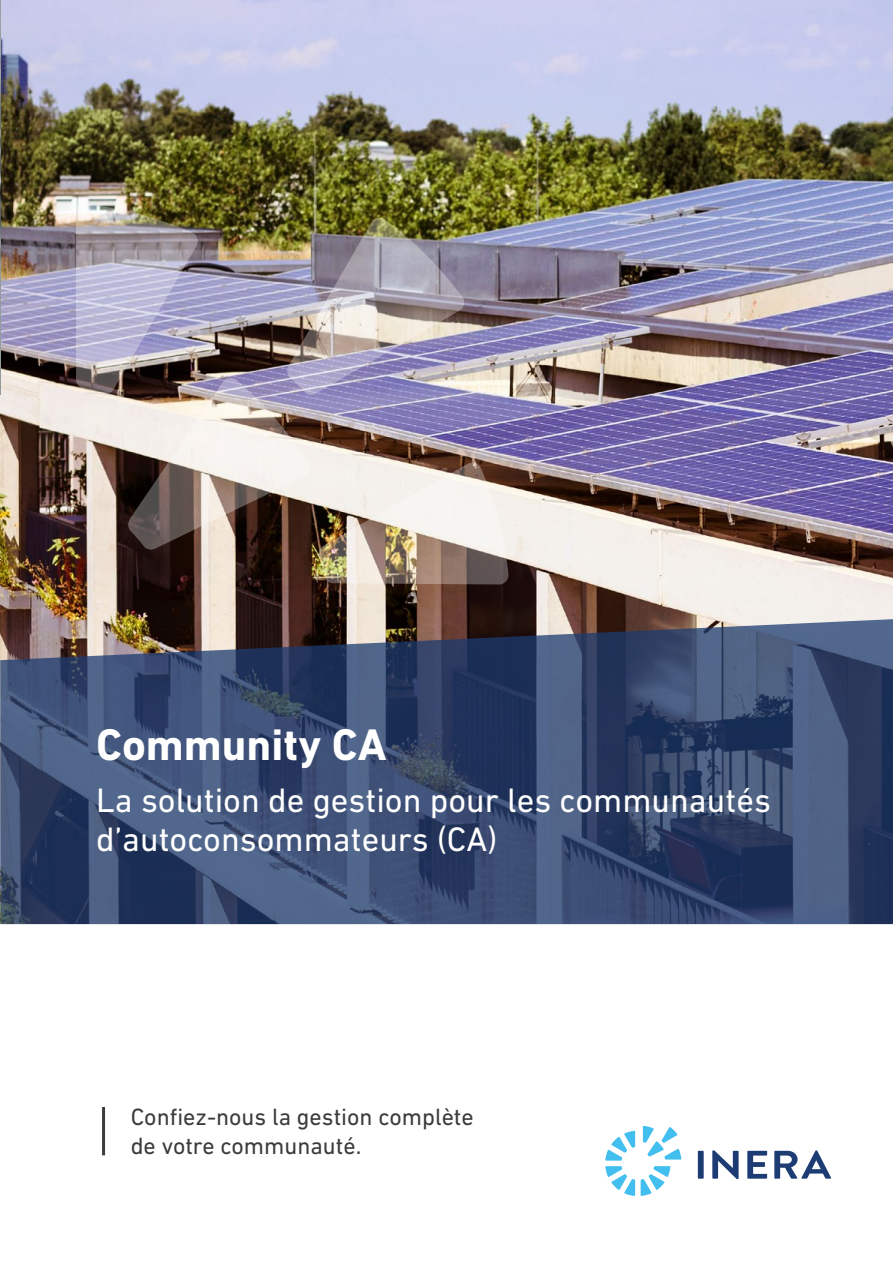
<style>
.page{position:relative;width:893px;height:1263px;background:#fff}
.page>*{position:absolute;margin:0;border:0;box-sizing:border-box;transform-origin:0 0}
.t1{font:700 45px "DIN Next LT Pro";color:#fff}
.t2{font:34.5px/39px "DIN Next LT Pro";color:#fff}
.t3{font:24px/28.8px "DIN Next LT Pro";color:#3c3c3b}
</style>
<div class="page">
<img style="left:0;top:0;width:893px;height:619px">
<img style="left:76px;top:204px;width:433px;height:380px">
<svg style="left:0;top:619px;width:893px;height:305px;background:#3d4c6e"></svg>
<div style="left:698px;top:1151px;width:6px;height:28px;background:#1d3c73"></div>
<svg style="left:712px;top:1150px;width:27px;height:29px"></svg>
<svg style="left:747px;top:1151px;width:20px;height:28px"></svg>
<svg style="left:774px;top:1150px;width:57px;height:29px"></svg>
<svg style="left:605px;top:1166px;width:30px;height:30px"></svg>
<svg style="left:641px;top:1166px;width:29px;height:30px"></svg>
<svg style="left:643px;top:1126px;width:38px;height:33px"></svg>
<svg style="left:605px;top:1131px;width:30px;height:29px"></svg>
<hr style="left:102px;top:1107px;width:3px;height:48px;background:#3c3c3b">
<img style="left:0;top:0;width:1px;height:395px">
<p class="t1" style="left:96px;top:718px;width:292px">Community CA</p>
<p class="t2" style="left:96px;top:780px;width:676px">La solution de gestion pour les communautés d’autoconsommateurs (CA)</p>
<p class="t3" style="left:131px;top:1102px;width:345px">Confiez-nous la gestion complète de votre communauté.</p>
</div>
